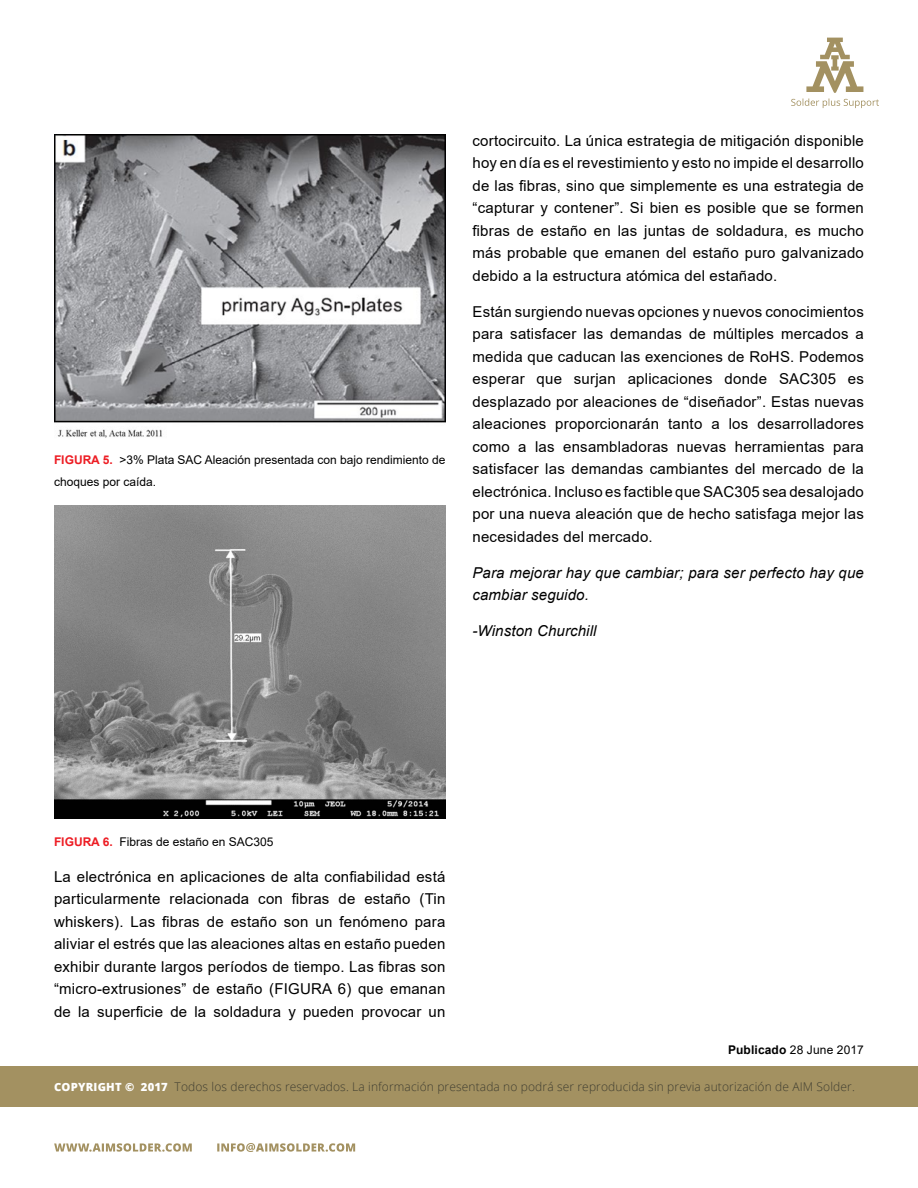
<style>
.page{position:relative;width:918px;height:1188px;background:#fff}
.page>*{position:absolute;margin:0;border:0;box-sizing:border-box;transform-origin:0 0}
.t1{font:15px/22.5px "Arial";letter-spacing:.015em;color:#000;text-align:justify}
.t2{font:italic 15px/22.5px "Arial";letter-spacing:.01em;color:#000}
.t3{font:12px/22.5px "Arial";color:#000}
.t4{font:300 12px "Open Sans";letter-spacing:.01em;color:#403e31}
.s1{font-weight:700;color:#ed1d24}
.s2{font-weight:700}
.s3{font-weight:800;font-size:11.25px;color:#fff}
</style>
<div class="page">
<div style="left:0;top:1066px;width:918px;height:41px;background:#a39161"></div>
<svg style="left:791px;top:38px;width:88px;height:70px"></svg>
<svg style="left:54px;top:1143px;width:301px;height:9px"></svg>
<img style="left:54px;top:135px;width:392px;height:303px">
<img style="left:54px;top:505px;width:392px;height:314px">
<p class="t3" style="left:54px;top:448px;width:393px"><span class="s1">FIGURA 5.</span> &gt;3% Plata SAC Aleación presentada con bajo rendimiento de choques por caída.</p>
<p class="t1" style="left:472px;top:129px;width:393px">cortocircuito. La única estrategia de mitigación disponible hoy en día es el revestimiento y esto no impide el desarrollo de las fibras, sino que simplemente es una estrategia de “capturar y contener”. Si bien es posible que se formen fibras de estaño en las juntas de soldadura, es mucho más probable que emanen del estaño puro galvanizado debido a la estructura atómica del estañado.</p>
<p class="t1" style="left:472px;top:300px;width:393px">Están surgiendo nuevas opciones y nuevos conocimientos para satisfacer las demandas de múltiples mercados a medida que caducan las exenciones de RoHS. Podemos esperar que surjan aplicaciones donde SAC305 es desplazado por aleaciones de “diseñador”. Estas nuevas aleaciones proporcionarán tanto a los desarrolladores como a las ensambladoras nuevas herramientas para satisfacer las demandas cambiantes del mercado de la electrónica. Incluso es factible que SAC305 sea desalojado por una nueva aleación que de hecho satisfaga mejor las necesidades del mercado.</p>
<p class="t2" style="left:472px;top:562px;width:393px">Para mejorar hay que cambiar; para ser perfecto hay que cambiar seguido.</p>
<p class="t2" style="left:472px;top:620px;width:126px">-Winston Churchill</p>
<p class="t3" style="left:54px;top:830px;width:221px"><span class="s1">FIGURA 6.</span> Fibras de estaño en SAC305</p>
<p class="t1" style="left:54px;top:865px;width:393px">La electrónica en aplicaciones de alta confiabilidad está particularmente relacionada con fibras de estaño (Tin whiskers). Las fibras de estaño son un fenómeno para aliviar el estrés que las aleaciones altas en estaño pueden exhibir durante largos períodos de tiempo. Las fibras son “micro-extrusiones” de estaño (FIGURA 6) que emanan de la superficie de la soldadura y pueden provocar un</p>
<p class="t3" style="left:728px;top:1039px;width:137px"><span class="s2">Publicado</span> 28 June 2017</p>
<p class="t4" style="left:54px;top:1079px;width:802px"><span class="s3">COPYRIGHT © 2017</span> Todos los derechos reservados. La información presentada no podrá ser reproducida sin previa autorización de AIM Solder.</p>
</div>
